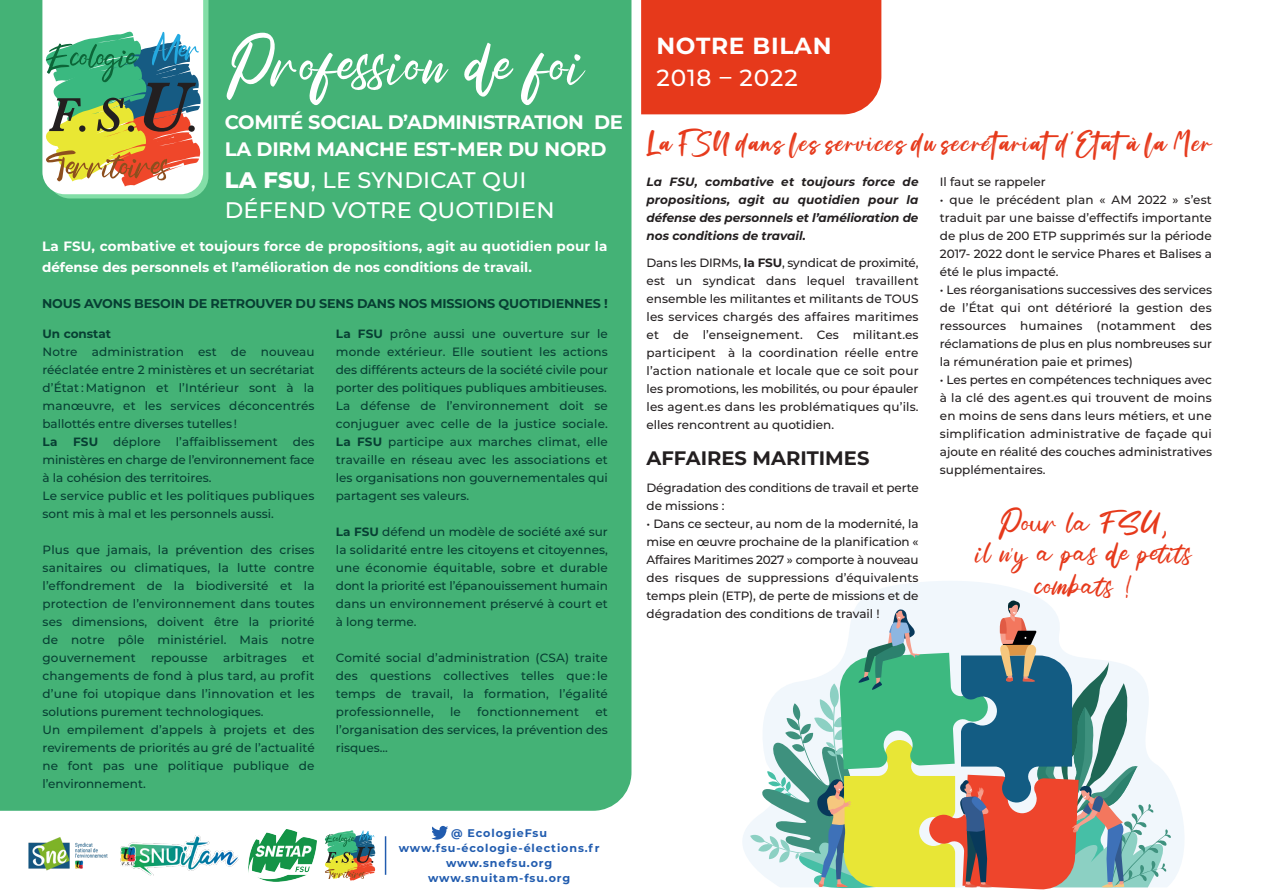
<style>
.page{position:relative;width:1263px;height:893px;background:#fff}
.page>*{position:absolute;margin:0;border:0;box-sizing:border-box;transform-origin:0 0}
.t1{font:68.1px "Rolest FREE";letter-spacing:.04em;color:#fff}
.t2{font:33px/33px "Rolest FREE";letter-spacing:.04em;color:#e6391b;text-align:center}
.t3{font:24px "Brush Signature";letter-spacing:.04em;color:#e6391b}
.t4{font:700 23.25px "Montserrat";letter-spacing:.03em;color:#fff}
.t5{font:500 23.25px "Montserrat";letter-spacing:.035em;color:#fff}
.t6{font:500 22.5px/29.4px "Montserrat";letter-spacing:.01em;color:#fff}
.t7{font:700 19.5px/26.4px "Montserrat";letter-spacing:-.02em;color:#fff}
.t8{font:700 19.5px "Montserrat";color:#231f20}
.t9{font:700 13.5px/21px "Montserrat";letter-spacing:.005em;color:#fff}
.t10{font:700 12.75px "Montserrat";letter-spacing:-.01em;color:#073f33}
.t11{font:500 12px/18px "Montserrat";letter-spacing:.005em;color:#073f33;text-align:justify}
.t12{font:500 12px/18px "Montserrat";color:#231f20;text-align:justify}
.t13{font:italic 700 12px/18px "Montserrat";letter-spacing:-.005em;color:#231f20;text-align:justify}
.t14{font:700 12px "Montserrat";color:#073f33}
.t15{font:700 11.1px "Montserrat";letter-spacing:.08em;color:#215caf}
.s1{font-weight:800}
.s2{font-weight:700}
.s3{font-family:"Royalty"}
</style>
<div class="page">
<div style="left:0;top:0;width:631px;height:811px;background:#44b276"></div>
<svg style="left:42px;top:0;width:166px;height:198px"></svg>
<svg style="left:742px;top:581px;width:442px;height:300px"></svg>
<svg style="left:750px;top:600px;width:422px;height:289px"></svg>
<div style="left:641px;top:0;width:240px;height:114px;background:#e6391b"></div>
<img style="left:121px;top:836px;width:118px;height:39px">
<hr style="left:385px;top:836px;width:1px;height:39px;background:#215caf">
<img style="left:248px;top:830px;width:68px;height:51px">
<img style="left:325px;top:830px;width:50px;height:51px">
<img style="left:28px;top:837px;width:80px;height:34px">
<svg style="left:431px;top:826px;width:17px;height:14px"></svg>
<p class="t1" style="left:225px;top:29px;width:358px">Profession de foi</p>
<p class="t7" style="left:225px;top:108px;width:400px">COMITÉ SOCIAL D’ADMINISTRATION DE<br>LA DIRM MANCHE EST-MER DU NORD</p>
<p class="t4" style="left:656px;top:29px;width:177px">NOTRE BILAN</p>
<p class="t5" style="left:656px;top:62px;width:143px">2018 – 2022</p>
<p class="t3" style="left:646px;top:129px;width:567px">La FSU dans les services du secrétariatd’Etatà la Mer</p>
<p class="t6" style="left:225px;top:165px;width:332px"><span class="s1">LA FSU</span>, LE SYNDICAT QUI<br>DÉFEND VOTRE QUOTIDIEN</p>
<p class="t13" style="left:646px;top:172px;width:274px">La FSU, combative et toujours force de propositions, agit au quotidien pour la défense des personnels et l’amélioration de nos conditions de travail.</p>
<p class="t12" style="left:646px;top:253px;width:274px">Dans les DIRMs, <span class="s2">la FSU</span>, syndicat de proximité, est un syndicat dans lequel travaillent ensemble les militantes et militants de TOUS les services chargés des affaires maritimes et de l’enseignement. Ces militant.es participent à la coordination réelle entre l’action nationale et locale que ce soit pour les promotions, les mobilités, ou pour épauler les agent.es dans les problématiques qu’ils. elles rencontrent au quotidien.</p>
<p class="t8" style="left:646px;top:444px;width:224px">AFFAIRES MARITIMES</p>
<p class="t12" style="left:646px;top:478px;width:274px">Dégradation des conditions de travail et perte de missions :</p>
<p class="t12" style="left:646px;top:514px;width:274px">• Dans ce secteur, au nom de la modernité, la mise en œuvre prochaine de la planification « Affaires Maritimes 2027 » comporte à nouveau des risques de suppressions d’équivalents temps plein (ETP), de perte de missions et de dégradation des conditions de travail !</p>
<p class="t9" style="left:42px;top:235px;width:567px">La FSU, combative et toujours force de propositions, agit au quotidien pour la défense des personnels et l’amélioration de nos conditions de travail.</p>
<p class="t10" style="left:42px;top:294px;width:567px">NOUS AVONS BESOIN DE RETROUVER DU SENS DANS NOS MISSIONS QUOTIDIENNES !</p>
<p class="t11" style="left:336px;top:324px;width:274px"><span class="s2">La FSU</span> prône aussi une ouverture sur le monde extérieur. Elle soutient les actions des différents acteurs de la société civile pour porter des politiques publiques ambitieuses.</p>
<p class="t11" style="left:336px;top:396px;width:274px">La défense de l’environnement doit se conjuguer avec celle de la justice sociale.<br><span class="s2">La FSU</span> participe aux marches climat, elle travaille en réseau avec les associations et les organisations non gouvernementales qui partagent ses valeurs.</p>
<p class="t11" style="left:336px;top:522px;width:274px"><span class="s2">La FSU</span> défend un modèle de société axé sur la solidarité entre les citoyens et citoyennes, une économie équitable, sobre et durable dont la priorité est l’épanouissement humain dans un environnement préservé à court et à long terme.</p>
<p class="t11" style="left:336px;top:648px;width:274px">Comité social d’administration (CSA) traite des questions collectives telles que : le temps de travail, la formation, l’égalité professionnelle,</p>
<p class="t14" style="left:43px;top:325px;width:70px">Un constat</p>
<p class="t11" style="left:43px;top:342px;width:274px">Notre administration est de nouveau rééclatée entre 2 ministères et un secrétariat d’État : Matignon et l’Intérieur sont à la manœuvre, et les services déconcentrés ballottés entre diverses tutelles !</p>
<p class="t14" style="left:43px;top:433px;width:16px">La</p>
<p class="t11" style="left:43px;top:432px;width:274px;text-indent:31px"><span class="s2">FSU</span> déplore l’affaiblissement des ministères en charge de l’environnement face à la cohésion des territoires.</p>
<p class="t11" style="left:43px;top:486px;width:273px">Le service public et les politiques publiques sont mis à mal et les personnels aussi.</p>
<p class="t11" style="left:43px;top:540px;width:274px">Plus que jamais, la prévention des crises sanitaires ou climatiques, la lutte contre l’effondrement de la biodiversité et la protection de l’environnement dans toutes ses dimensions, doivent être la priorité de notre pôle ministériel. Mais notre gouvernement</p>
<p class="t11" style="left:151px;top:648px;width:58px">repousse</p>
<p class="t11" style="left:223px;top:648px;width:65px">arbitrages</p>
<p class="t11" style="left:43px;top:648px;width:274px;text-indent:260px">et changements de fond à plus tard, au profit d’une foi utopique dans l’innovation et les solutions purement technologiques.</p>
<p class="t11" style="left:43px;top:720px;width:274px">Un empilement d’appels à projets et des revirements de priorités au gré de l’actualité ne font pas une politique publique de l’environnement.</p>
<p class="t11" style="left:450px;top:702px;width:12px">le</p>
<p class="t11" style="left:477px;top:702px;width:103px">fonctionnement</p>
<p class="t11" style="left:336px;top:702px;width:274px;text-indent:260px">et l’organisation des services, la prévention des risques...</p>
<p class="t15" style="left:451px;top:825px;width:97px">@ EcologieFsu</p>
<p class="t15" style="left:399px;top:840px;width:202px">www.fsu-écologie-élections.fr</p>
<p class="t15" style="left:446px;top:855px;width:108px">www.snefsu.org</p>
<p class="t15" style="left:428px;top:870px;width:144px">www.snuitam-fsu.org</p>
<p class="t12" style="left:940px;top:172px;width:107px">Il faut se rappeler</p>
<p class="t12" style="left:940px;top:190px;width:274px">• que le précédent plan « AM 2022 » s’est traduit par une baisse d’effectifs importante de plus de 200 ETP supprimés sur la période 2017- 2022 dont le service Phares et Balises a été le plus impacté.</p>
<p class="t12" style="left:940px;top:280px;width:274px">• Les réorganisations successives des services de l’État qui ont détérioré la gestion des ressources humaines (notamment des réclamations de plus en plus nombreuses sur la rémunération paie et primes)</p>
<p class="t12" style="left:940px;top:370px;width:274px">• Les pertes en compétences techniques avec à la clé des agent.es qui trouvent de moins en moins de sens dans leurs métiers, et une simplification administrative de façade qui ajoute en réalité des couches administratives supplémentaires.</p>
<p class="t2" style="left:998px;top:509px;width:171px">Pour la FSU <sub>,</sub></p>
<p class="t2" style="left:975px;top:539px;width:217px">il n<span class="s3">’</span>y a pas de petits combats <span class="s3">!</span></p>
</div>
